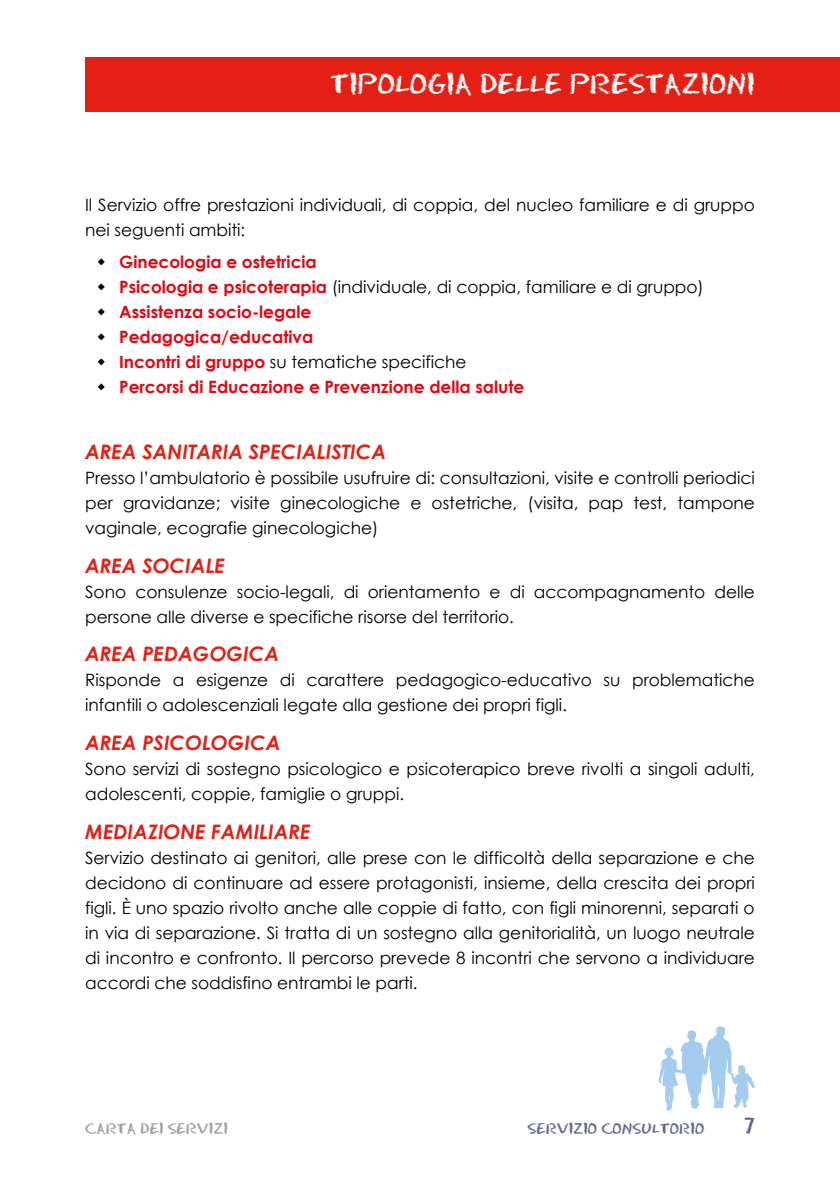
<style>
.page{position:relative;width:840px;height:1191px;background:#fff}
.page>*{position:absolute;margin:0;border:0;box-sizing:border-box;transform-origin:0 0}
.t1{font:30px "Eraser Dust";color:#fff}
.t2{font:24px "Eraser Dust";color:#636293}
.t3{font:italic 700 20px "Century Gothic";color:#e41f13}
.t4{font:17px/25px "Century Gothic";color:#000}
.t5{font:700 17px/25px "Century Gothic";color:#e30613}
.t6{font:16px "Eraser Dust";color:#636293}
.t7{font:16px "Eraser Dust";color:#9d9d9c}
.s1{font-weight:400;color:#000}
</style>
<div class="page">
<svg style="left:658px;top:1026px;width:96px;height:84px"></svg>
<div style="left:85px;top:57px;width:754px;height:54px;background:#e41f13"></div>
<h1 class="t1" style="left:330px;top:63px;width:425px">TIPOLOGIA DELLE PRESTAZIONI</h1>
<p class="t4" style="left:85px;top:192px;width:670px">Il Servizio offre prestazioni individuali, di coppia, del nucleo familiare e di gruppo nei seguenti ambiti:</p>
<p class="t5" style="left:119px;top:249px;width:586px">Ginecologia e ostetricia<br>Psicologia e psicoterapia <span class="s1">(individuale, di coppia, familiare e di gruppo)<br></span>Assistenza socio-legale<br>Pedagogica/educativa<br>Incontri di gruppo <span class="s1">su tematiche specifiche<br></span>Percorsi di Educazione e Prevenzione della salute</p>
<p class="t3" style="left:85px;top:436px;width:302px">AREA SANITARIA SPECIALISTICA</p>
<p class="t4" style="left:85px;top:465px;width:671px;text-align:justify">Presso l’ambulatorio è possibile usufruire di: consultazioni, visite e controlli periodici per gravidanze; visite ginecologiche e ostetriche, (visita, pap test, tampone vaginale, ecografie ginecologiche)</p>
<p class="t3" style="left:85px;top:550px;width:141px">AREA SOCIALE</p>
<p class="t4" style="left:85px;top:579px;width:671px">Sono consulenze socio-legali, di orientamento e di accompagnamento delle persone alle diverse e specifiche risorse del territorio.</p>
<p class="t3" style="left:85px;top:639px;width:195px">AREA PEDAGOGICA</p>
<p class="t4" style="left:85px;top:667px;width:670px">Risponde a esigenze di carattere pedagogico-educativo su problematiche infantili o adolescenziali legate alla gestione dei propri figli.</p>
<p class="t3" style="left:85px;top:727px;width:197px">AREA PSICOLOGICA</p>
<p class="t4" style="left:85px;top:756px;width:671px">Sono servizi di sostegno psicologico e psicoterapico breve rivolti a singoli adulti, adolescenti, coppie, famiglie o gruppi.</p>
<p class="t3" style="left:85px;top:816px;width:227px">MEDIAZIONE FAMILIARE</p>
<p class="t4" style="left:85px;top:844px;width:671px;text-align:justify">Servizio destinato ai genitori, alle prese con le difficoltà della separazione e che decidono di continuare ad essere protagonisti, insieme, della crescita dei propri figli. È uno spazio rivolto anche alle coppie di fatto, con figli minorenni, separati o in via di separazione. Si tratta di un sostegno alla genitorialità, un luogo neutrale di incontro e confronto. Il percorso prevede 8 incontri che servono a individuare accordi che soddisfino entrambi le parti.</p>
<p class="t7" style="left:85px;top:1117px;width:144px">CARTA DEI SERVIZI</p>
<p class="t6" style="left:527px;top:1117px;width:178px">SERVIZIO CONSULTORIO</p>
<h2 class="t2" style="left:743px;top:1109px;width:12px">7</h2>
</div>
